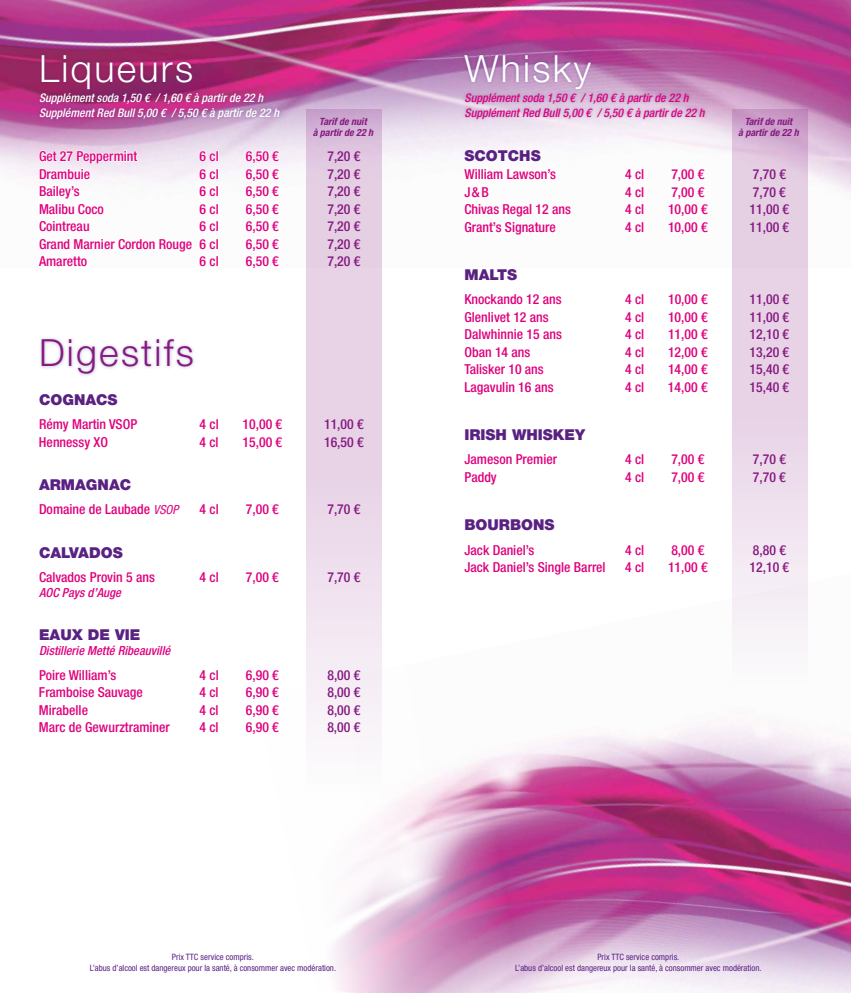
<style>
.page{position:relative;width:851px;height:993px;background:#fff}
.page>*{position:absolute;margin:0;border:0;box-sizing:border-box;transform-origin:0 0}
.t1{font:300 37.5px "Helvetica Neue LT Std";letter-spacing:.06em;color:#fff}
.t2{font:300 37.5px "Helvetica Neue LT Std";letter-spacing:.06em;color:#861a81}
.t3{font:900 15px "Helvetica Neue LT Std";color:#592182}
.t4{font:500 condensed 13.75px "Helvetica Neue LT Std";color:#df007d}
.t5{font:500 condensed 13.75px "Helvetica Neue LT Std";color:#861a81}
.t6{font:italic 500 condensed 12.5px "Helvetica Neue LT Std";color:#df007d}
.t7{font:italic 500 condensed 11.88px/15px "Helvetica Neue LT Std";color:#fff}
.t8{font:italic 500 condensed 11.88px/15px "Helvetica Neue LT Std";color:#df007d}
.t9{font:italic 700 condensed 10px/11.2px "Helvetica Neue LT Std";color:#861a81;text-align:center}
.t10{font:condensed 8.75px/10.5px "Helvetica Neue LT Std";color:#592182;text-align:center}
.s1{font-weight:400;font-style:italic;font-size:12.5px}
</style>
<div class="page">
<img style="left:332px;top:572px;width:518px;height:420px">
<img style="left:0;top:0;width:850px;height:267px">
<div style="left:306px;top:109px;width:75px;height:712px;background:linear-gradient(to bottom,#dbbeda,#fcf9fb)"></div>
<svg style="left:732px;top:109px;width:75px;height:600px;fill:#e7d2e6"></svg>
<svg style="left:37px;top:150px;width:156px;height:117px"></svg>
<svg style="left:199px;top:150px;width:19px;height:117px"></svg>
<svg style="left:245px;top:150px;width:35px;height:117px"></svg>
<svg style="left:463px;top:149px;width:78px;height:14px"></svg>
<svg style="left:464px;top:263px;width:54px;height:4px"></svg>
<div style="left:36px;top:51px;width:247px;height:71px;background:#182a73;opacity:.3"></div>
<div style="left:461px;top:51px;width:247px;height:71px;background:#182a73;opacity:.3"></div>
<div style="left:38px;top:336px;width:158px;height:41px;background:#182a73;opacity:.3"></div>
<h1 class="t1" style="left:39px;top:45px;width:155px">Liqueurs</h1>
<p class="t7" style="left:39px;top:90px;width:241px">Supplément soda 1,50 € / 1,60 € à partir de 22 h<br>Supplément Red Bull 5,00 € / 5,50 € à partir de 22 h</p>
<p class="t9" style="left:312px;top:116px;width:62px">Tarif de nuit<br>à partir de 22 h</p>
<p class="t4" style="left:39px;top:148px;width:100px">Get 27 Peppermint</p>
<p class="t4" style="left:200px;top:148px;width:21px">6 cl</p>
<p class="t4" style="left:246px;top:148px;width:34px">6,50 €</p>
<p class="t5" style="left:327px;top:148px;width:34px">7,20 €</p>
<p class="t4" style="left:39px;top:165px;width:53px">Drambuie</p>
<p class="t4" style="left:200px;top:165px;width:21px">6 cl</p>
<p class="t4" style="left:246px;top:165px;width:34px">6,50 €</p>
<p class="t5" style="left:327px;top:165px;width:34px">7,20 €</p>
<p class="t4" style="left:39px;top:183px;width:42px">Bailey’s</p>
<p class="t4" style="left:200px;top:183px;width:21px">6 cl</p>
<p class="t4" style="left:246px;top:183px;width:34px">6,50 €</p>
<p class="t5" style="left:327px;top:183px;width:34px">7,20 €</p>
<p class="t4" style="left:39px;top:200px;width:66px">Malibu Coco</p>
<p class="t4" style="left:200px;top:200px;width:21px">6 cl</p>
<p class="t4" style="left:246px;top:200px;width:34px">6,50 €</p>
<p class="t5" style="left:327px;top:200px;width:34px">7,20 €</p>
<p class="t4" style="left:39px;top:218px;width:52px">Cointreau</p>
<p class="t4" style="left:200px;top:218px;width:21px">6 cl</p>
<p class="t4" style="left:246px;top:218px;width:34px">6,50 €</p>
<p class="t5" style="left:327px;top:218px;width:34px">7,20 €</p>
<p class="t4" style="left:39px;top:235px;width:181px">Grand Marnier Cordon Rouge 6 cl</p>
<p class="t4" style="left:246px;top:235px;width:34px">6,50 €</p>
<p class="t5" style="left:327px;top:235px;width:34px">7,20 €</p>
<p class="t4" style="left:39px;top:253px;width:50px">Amaretto</p>
<p class="t4" style="left:200px;top:253px;width:21px">6 cl</p>
<p class="t4" style="left:246px;top:253px;width:34px">6,50 €</p>
<p class="t5" style="left:327px;top:253px;width:34px">7,20 €</p>
<h1 class="t2" style="left:39px;top:330px;width:156px">Digestifs</h1>
<p class="t3" style="left:39px;top:390px;width:80px">COGNACS</p>
<p class="t4" style="left:39px;top:416px;width:100px">Rémy Martin VSOP</p>
<p class="t4" style="left:200px;top:416px;width:21px">4 cl</p>
<p class="t4" style="left:242px;top:416px;width:41px">10,00 €</p>
<p class="t5" style="left:324px;top:416px;width:41px">11,00 €</p>
<p class="t4" style="left:39px;top:433px;width:70px">Hennessy XO</p>
<p class="t4" style="left:200px;top:433px;width:21px">4 cl</p>
<p class="t4" style="left:242px;top:433px;width:41px">15,00 €</p>
<p class="t5" style="left:324px;top:433px;width:41px">16,50 €</p>
<p class="t3" style="left:39px;top:475px;width:94px">ARMAGNAC</p>
<p class="t4" style="left:39px;top:501px;width:141px">Domaine de Laubade <span class="s1">VSOP</span></p>
<p class="t4" style="left:200px;top:501px;width:21px">4 cl</p>
<p class="t4" style="left:246px;top:501px;width:34px">7,00 €</p>
<p class="t5" style="left:327px;top:501px;width:34px">7,70 €</p>
<p class="t3" style="left:39px;top:543px;width:85px">CALVADOS</p>
<p class="t4" style="left:39px;top:569px;width:117px">Calvados Provin 5 ans</p>
<p class="t4" style="left:200px;top:569px;width:21px">4 cl</p>
<p class="t4" style="left:246px;top:569px;width:34px">7,00 €</p>
<p class="t5" style="left:327px;top:569px;width:34px">7,70 €</p>
<p class="t6" style="left:39px;top:585px;width:83px">AOC Pays d’Auge</p>
<p class="t3" style="left:39px;top:625px;width:103px">EAUX DE VIE</p>
<p class="t6" style="left:39px;top:643px;width:133px">Distillerie Metté Ribeauvillé</p>
<p class="t4" style="left:39px;top:666px;width:79px">Poire William’s</p>
<p class="t4" style="left:200px;top:666px;width:21px">4 cl</p>
<p class="t4" style="left:246px;top:666px;width:34px">6,90 €</p>
<p class="t5" style="left:327px;top:666px;width:34px">8,00 €</p>
<p class="t4" style="left:39px;top:684px;width:105px">Framboise Sauvage</p>
<p class="t4" style="left:200px;top:684px;width:21px">4 cl</p>
<p class="t4" style="left:246px;top:684px;width:34px">6,90 €</p>
<p class="t5" style="left:327px;top:684px;width:34px">8,00 €</p>
<p class="t4" style="left:39px;top:701px;width:51px">Mirabelle</p>
<p class="t4" style="left:199px;top:701px;width:21px">4 cl</p>
<p class="t4" style="left:246px;top:701px;width:34px">6,90 €</p>
<p class="t5" style="left:327px;top:701px;width:34px">8,00 €</p>
<p class="t4" style="left:39px;top:719px;width:132px">Marc de Gewurztraminer</p>
<p class="t4" style="left:199px;top:719px;width:21px">4 cl</p>
<p class="t4" style="left:246px;top:719px;width:34px">6,90 €</p>
<p class="t5" style="left:327px;top:719px;width:34px">8,00 €</p>
<h1 class="t1" style="left:464px;top:45px;width:128px">Whisky</h1>
<p class="t8" style="left:464px;top:90px;width:241px">Supplément soda 1,50 € / 1,60 € à partir de 22 h<br>Supplément Red Bull 5,00 € / 5,50 € à partir de 22 h</p>
<p class="t9" style="left:738px;top:116px;width:62px">Tarif de nuit<br>à partir de 22 h</p>
<p class="t3" style="left:464px;top:147px;width:78px">SCOTCHS</p>
<p class="t4" style="left:464px;top:166px;width:93px">William Lawson’s</p>
<p class="t4" style="left:625px;top:166px;width:21px">4 cl</p>
<p class="t4" style="left:671px;top:166px;width:34px">7,00 €</p>
<p class="t5" style="left:752px;top:166px;width:34px">7,70 €</p>
<p class="t4" style="left:464px;top:183px;width:26px">J&amp;B</p>
<p class="t4" style="left:625px;top:183px;width:21px">4 cl</p>
<p class="t4" style="left:671px;top:183px;width:34px">7,00 €</p>
<p class="t5" style="left:752px;top:183px;width:34px">7,70 €</p>
<p class="t4" style="left:464px;top:201px;width:108px">Chivas Regal 12 ans</p>
<p class="t4" style="left:625px;top:201px;width:21px">4 cl</p>
<p class="t4" style="left:668px;top:201px;width:41px">10,00 €</p>
<p class="t5" style="left:749px;top:201px;width:41px">11,00 €</p>
<p class="t4" style="left:464px;top:218px;width:93px">Grant’s Signature</p>
<p class="t4" style="left:625px;top:218px;width:21px">4 cl</p>
<p class="t4" style="left:668px;top:218px;width:41px">10,00 €</p>
<p class="t5" style="left:749px;top:218px;width:41px">11,00 €</p>
<p class="t3" style="left:464px;top:265px;width:54px">MALTS</p>
<p class="t4" style="left:464px;top:291px;width:99px">Knockando 12 ans</p>
<p class="t4" style="left:625px;top:291px;width:21px">4 cl</p>
<p class="t4" style="left:668px;top:291px;width:41px">10,00 €</p>
<p class="t5" style="left:749px;top:291px;width:41px">11,00 €</p>
<p class="t4" style="left:464px;top:308px;width:86px">Glenlivet 12 ans</p>
<p class="t4" style="left:625px;top:308px;width:21px">4 cl</p>
<p class="t4" style="left:668px;top:308px;width:41px">10,00 €</p>
<p class="t5" style="left:749px;top:308px;width:41px">11,00 €</p>
<p class="t4" style="left:464px;top:326px;width:99px">Dalwhinnie 15 ans</p>
<p class="t4" style="left:625px;top:326px;width:21px">4 cl</p>
<p class="t4" style="left:668px;top:326px;width:41px">11,00 €</p>
<p class="t5" style="left:749px;top:326px;width:41px">12,10 €</p>
<p class="t4" style="left:464px;top:343px;width:67px">Oban 14 ans</p>
<p class="t4" style="left:625px;top:343px;width:21px">4 cl</p>
<p class="t4" style="left:668px;top:343px;width:41px">12,00 €</p>
<p class="t5" style="left:749px;top:343px;width:41px">13,20 €</p>
<p class="t4" style="left:464px;top:361px;width:81px">Talisker 10 ans</p>
<p class="t4" style="left:625px;top:361px;width:21px">4 cl</p>
<p class="t4" style="left:668px;top:361px;width:41px">14,00 €</p>
<p class="t5" style="left:749px;top:361px;width:41px">15,40 €</p>
<p class="t4" style="left:464px;top:378px;width:91px">Lagavulin 16 ans</p>
<p class="t4" style="left:625px;top:378px;width:21px">4 cl</p>
<p class="t4" style="left:668px;top:378px;width:41px">14,00 €</p>
<p class="t5" style="left:749px;top:378px;width:41px">15,40 €</p>
<p class="t3" style="left:464px;top:425px;width:122px">IRISH WHISKEY</p>
<p class="t4" style="left:464px;top:451px;width:94px">Jameson Premier</p>
<p class="t4" style="left:625px;top:451px;width:21px">4 cl</p>
<p class="t4" style="left:671px;top:451px;width:34px">7,00 €</p>
<p class="t5" style="left:752px;top:451px;width:34px">7,70 €</p>
<p class="t4" style="left:464px;top:468px;width:34px">Paddy</p>
<p class="t4" style="left:625px;top:468px;width:21px">4 cl</p>
<p class="t4" style="left:671px;top:468px;width:34px">7,00 €</p>
<p class="t5" style="left:752px;top:468px;width:34px">7,70 €</p>
<p class="t3" style="left:464px;top:515px;width:91px">BOURBONS</p>
<p class="t4" style="left:464px;top:541px;width:71px">Jack Daniel’s</p>
<p class="t4" style="left:625px;top:541px;width:21px">4 cl</p>
<p class="t4" style="left:671px;top:541px;width:34px">8,00 €</p>
<p class="t5" style="left:752px;top:541px;width:34px">8,80 €</p>
<p class="t4" style="left:464px;top:558px;width:143px">Jack Daniel’s Single Barrel</p>
<p class="t4" style="left:625px;top:558px;width:21px">4 cl</p>
<p class="t4" style="left:668px;top:558px;width:41px">11,00 €</p>
<p class="t5" style="left:749px;top:558px;width:41px">12,10 €</p>
<p class="t10" style="left:90px;top:951px;width:248px">Prix TTC service compris.<br>L’abus d’alcool est dangereux pour la santé, à consommer avec modération.</p>
<p class="t10" style="left:515px;top:951px;width:248px">Prix TTC service compris.<br>L’abus d’alcool est dangereux pour la santé, à consommer avec modération.</p>
</div>
